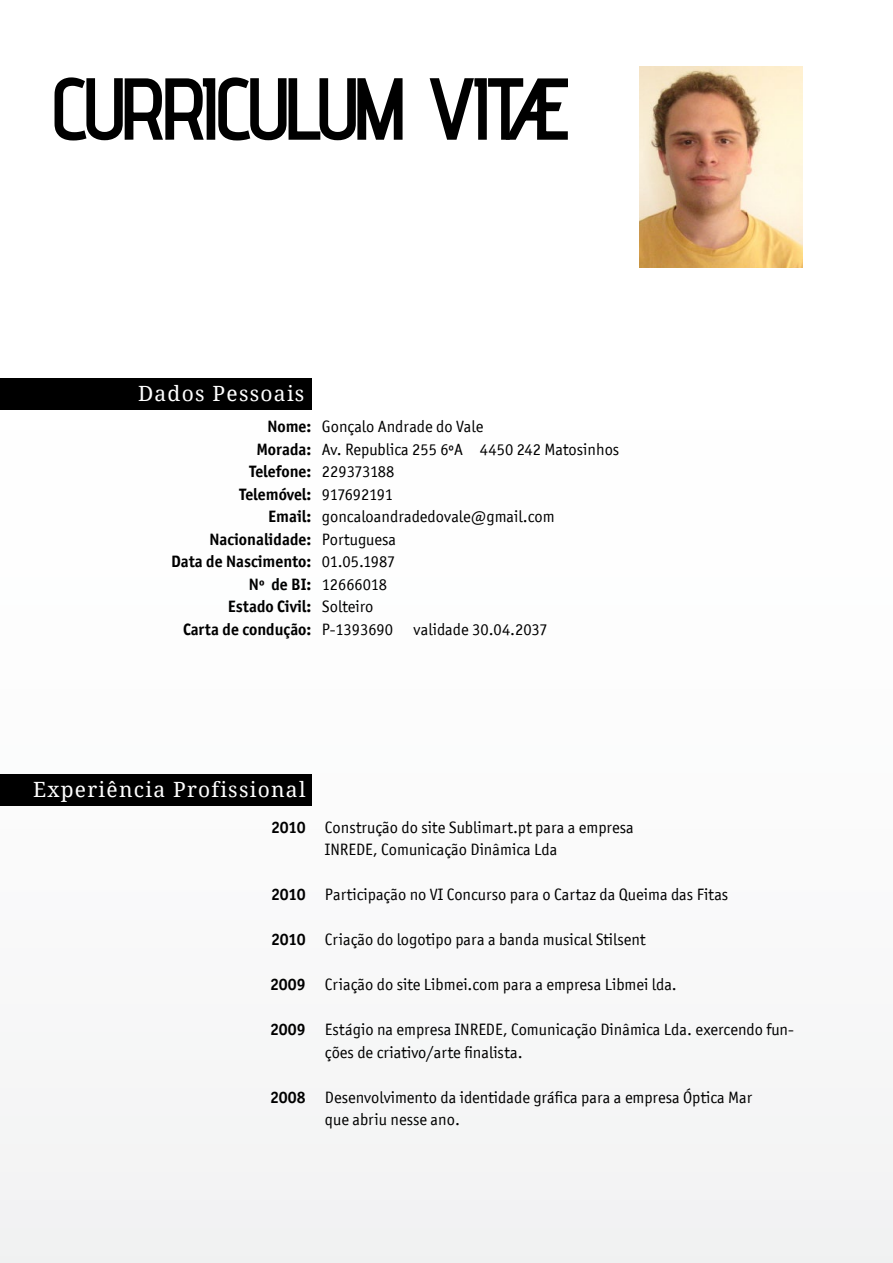
<style>
.page{position:relative;width:893px;height:1263px;background:#fff}
.page>*{position:absolute;margin:0;border:0;box-sizing:border-box;transform-origin:0 0}
.t1{font:800 78px "advent";letter-spacing:.02em;color:#000}
.t2{font:21px "Droid Serif";letter-spacing:.06em;color:#fff}
.t3{font:16.5px/22.5px "Officina San ITC";color:#000}
.t4{font:700 16.5px/22.5px "Officina San ITC";color:#000;text-align:right}
.s1{font-family:"adventpro Bd 1";font-weight:400;font-size:83.25px}
</style>
<div class="page">
<div style="left:0;top:378px;width:312px;height:31px;background:#000"></div>
<div style="left:0;top:774px;width:312px;height:31px;background:#000"></div>
<svg style="left:54px;top:77px;width:349px;height:64px"></svg>
<svg style="left:429px;top:78px;width:139px;height:62px"></svg>
<img style="left:640px;top:66px;width:162px;height:201px">
<h1 class="t1" style="left:54px;top:54px;width:518px">CURRICULUM VIT<span class="s1">æ</span></h1>
<p class="t2" style="left:138px;top:380px;width:168px">Dados Pessoais</p>
<p class="t4" style="left:171px;top:415px;width:142px">Nome:<br>Morada:<br>Telefone:<br>Telemóvel:<br>Email:<br>Nacionalidade:<br>Data de Nascimento:<br>Nº de BI:<br>Estado Civil:<br>Carta de condução:</p>
<p class="t3" style="left:322px;top:415px;width:299px">Gonçalo Andrade do Vale<br>Av. Republica 255 6ºA 4450 242 Matosinhos<br>229373188<br>917692191 goncaloandradedovale@gmail.com<br>Portuguesa<br>01.05.1987<br>12666018<br>Solteiro<br>P-1393690 validade 30.04.2037</p>
<p class="t2" style="left:33px;top:776px;width:274px">Experiência Profissional</p>
<p class="t4" style="left:271px;top:815px;width:36px">2010</p>
<p class="t4" style="left:271px;top:883px;width:36px">2010</p>
<p class="t4" style="left:271px;top:928px;width:36px">2010</p>
<p class="t4" style="left:270px;top:973px;width:37px">2009</p>
<p class="t4" style="left:270px;top:1018px;width:37px">2009</p>
<p class="t4" style="left:270px;top:1085px;width:37px">2008</p>
<p class="t3" style="left:325px;top:816px;width:310px">Construção do site Sublimart.pt para a empresa<br>INREDE, Comunicação Dinâmica Lda</p>
<p class="t3" style="left:325px;top:883px;width:405px">Participação no VI Concurso para o Cartaz da Queima das Fitas</p>
<p class="t3" style="left:325px;top:928px;width:322px">Criação do logotipo para a banda musical Stilsent</p>
<p class="t3" style="left:325px;top:973px;width:353px">Criação do site Libmei.com para a empresa Libmei lda.</p>
<p class="t3" style="left:325px;top:1018px;width:470px">Estágio na empresa INREDE, Comunicação Dinâmica Lda. exercendo fun&shy;ções de criativo/arte finalista.</p>
<p class="t3" style="left:325px;top:1086px;width:429px">Desenvolvimento da identidade gráfica para a empresa Óptica Mar que abriu nesse ano.</p>
</div>
